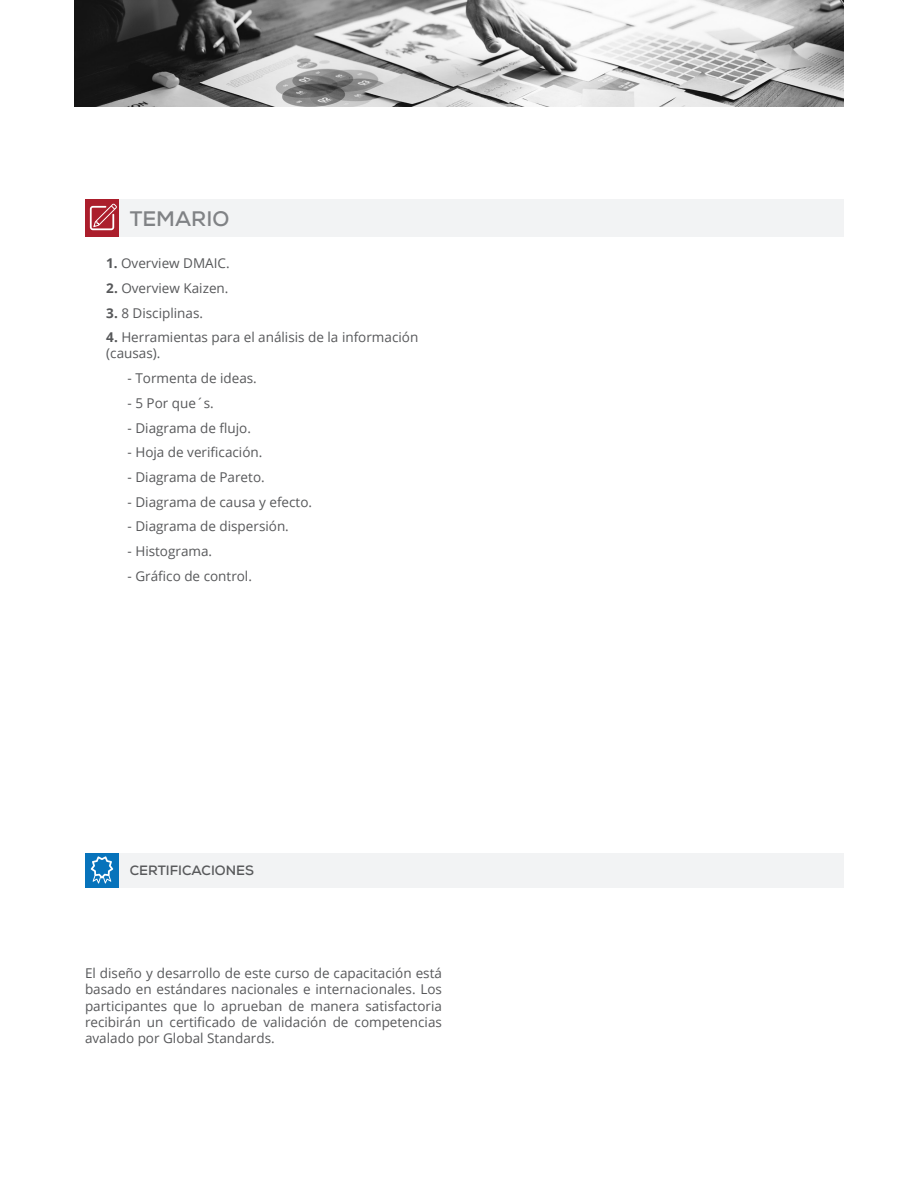
<style>
.page{position:relative;width:918px;height:1188px;background:#fff}
.page>*{position:absolute;margin:0;border:0;box-sizing:border-box;transform-origin:0 0}
.t1{font:700 21px "Nexa";color:#808285}
.Textos{font:13.5px/16.2px "Open Sans";color:#57585a}
.t2{font:700 13.5px "Nexa";color:#57585a}
.s1{font-weight:700}
</style>
<div class="page">
<img style="left:74px;top:0;width:770px;height:106px">
<div style="left:85px;top:200px;width:34px;height:37px;background:#ab1e2c"></div>
<div style="left:119px;top:200px;width:725px;height:37px;background:#f2f3f4"></div>
<svg style="left:90px;top:204px;width:27px;height:26px"></svg>
<div style="left:85px;top:853px;width:34px;height:34px;background:#0773bb"></div>
<div style="left:119px;top:853px;width:725px;height:34px;background:#f2f3f4"></div>
<svg style="left:91px;top:856px;width:22px;height:28px"></svg>
<p class="t1" style="left:130px;top:205px;width:101px">TEMARIO</p>
<p class="Textos" style="left:106px;top:255px;width:125px"><span class="s1">1.</span> Overview DMAIC.</p>
<p class="Textos" style="left:106px;top:280px;width:124px"><span class="s1">2.</span> Overview Kaizen.</p>
<p class="Textos" style="left:106px;top:304px;width:98px"><span class="s1">3.</span> 8 Disciplinas.</p>
<p class="Textos" style="left:106px;top:329px;width:313px"><span class="s1">4.</span> Herramientas para el análisis de la información (causas).</p>
<p class="Textos" style="left:128px;top:370px;width:131px">- Tormenta de ideas.</p>
<p class="Textos" style="left:128px;top:395px;width:88px">- 5 Por que´s.</p>
<p class="Textos" style="left:128px;top:419px;width:125px">- Diagrama de flujo.</p>
<p class="Textos" style="left:128px;top:444px;width:136px">- Hoja de verificación.</p>
<p class="Textos" style="left:128px;top:469px;width:139px">- Diagrama de Pareto.</p>
<p class="Textos" style="left:128px;top:493px;width:186px">- Diagrama de causa y efecto.</p>
<p class="Textos" style="left:128px;top:518px;width:163px">- Diagrama de dispersión.</p>
<p class="Textos" style="left:128px;top:543px;width:86px">- Histograma.</p>
<p class="Textos" style="left:128px;top:567px;width:126px">- Gráfico de control.</p>
<p class="t2" style="left:130px;top:862px;width:126px">CERTIFICACIONES</p>
<p class="Textos" style="left:85px;top:965px;width:358px;text-align:justify">El diseño y desarrollo de este curso de capacitación está basado en estándares nacionales e internacionales. Los participantes que lo aprueban de manera satisfactoria recibirán un certificado de validación de competencias avalado por Global Standards.</p>
</div>
